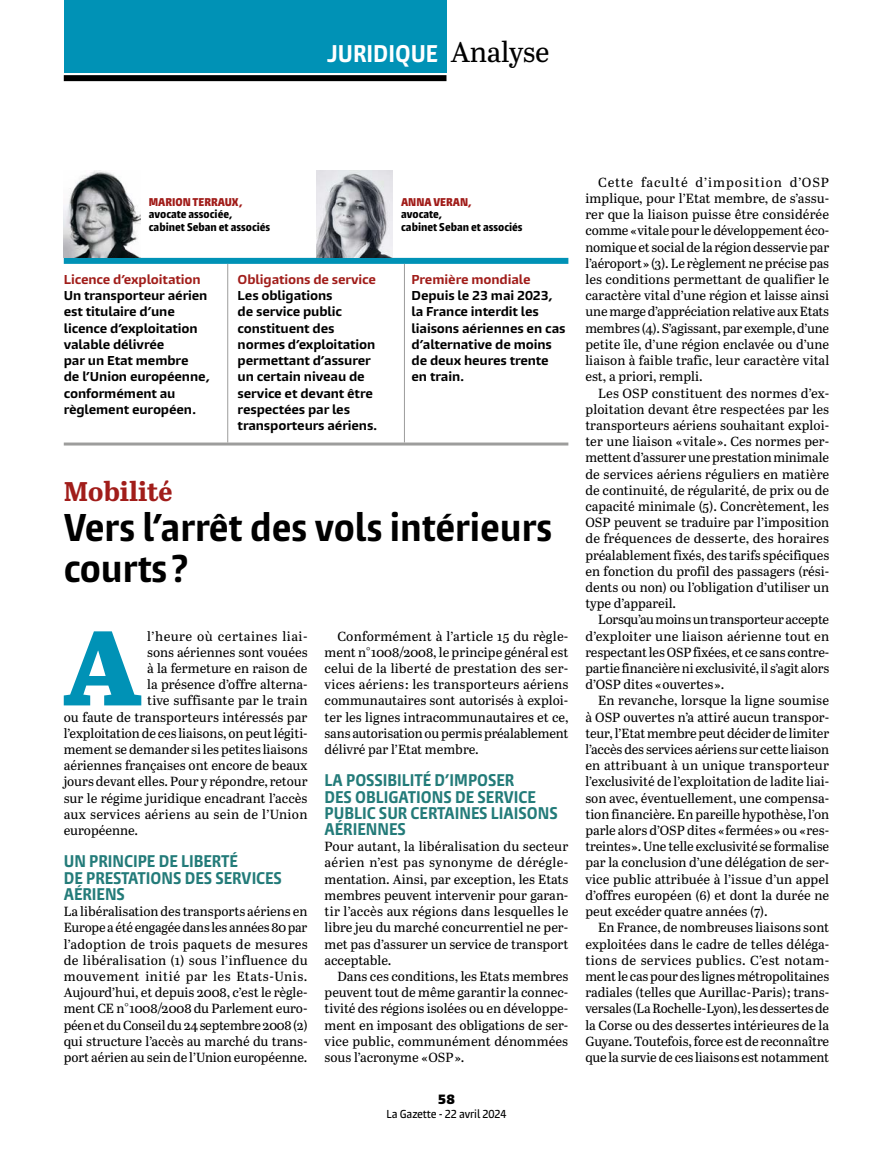
<style>
.page{position:relative;width:893px;height:1157px;background:#fff}
.page>*{position:absolute;margin:0;border:0;box-sizing:border-box;transform-origin:0 0}
.t1{font:800 105.75px "Abril Text";color:#0092b6}
.t2{font:700 condensed 36px/40.5px "Burlingame Pro";color:#000}
.t3{font:700 27px "Abril Text";color:#a11d1a}
.t4{font:700 condensed 22.5px "Burlingame Pro";color:#fff}
.t5{font:700 condensed 15.75px/16.2px "Burlingame Pro";color:#237b79}
.t6{font:13.2px/16.2px "Abril Text";color:#000;text-align:justify}
.t7{font:13.2px "Abril Text";letter-spacing:.02em;color:#000}
.t8{font:13.2px "Abril Text";letter-spacing:.035em;color:#000}
.t9{font:900 12.6px "Burlingame Pro";color:#000}
.t10{font:700 12px/16.2px "Burlingame Pro";letter-spacing:-.01em;color:#000}
.t11{font:700 12px "Burlingame Pro";letter-spacing:-.01em;color:#a11d1a}
.t12{font:500 condensed 10.8px "Burlingame Pro";letter-spacing:-.01em;color:#000}
.t13{font:800 condensed 10.5px/12.8px "Burlingame Pro";color:#000}
.t14{font:900 condensed 10.5px "Burlingame Pro";color:#a11d1a}
.s1{font-family:"Abril Text";font-weight:400;font-stretch:normal;font-size:28.5px;color:#000}
</style>
<div class="page">
<div style="left:64px;top:0;width:382px;height:72px;background:#0092b6"></div>
<div style="left:64px;top:75px;width:382px;height:6px;background:#000"></div>
<hr style="left:64px;top:442px;width:504px;height:3px;background:#9d9d9c">
<div style="left:64px;top:258px;width:504px;height:6px;background:#0092b6"></div>
<hr style="left:227px;top:264px;width:1px;height:178px;background:#9d9d9c">
<hr style="left:404px;top:264px;width:1px;height:178px;background:#9d9d9c">
<img style="left:64px;top:171px;width:76px;height:87px">
<img style="left:316px;top:171px;width:77px;height:87px">
<h3 class="t4" style="left:327px;top:39px;width:224px">JURIDIQUE <span class="s1">Analyse</span></h3>
<p class="t14" style="left:149px;top:195px;width:95px">MARION TERRAUX,</p>
<p class="t13" style="left:149px;top:208px;width:123px">avocate associée, cabinet Seban et associés</p>
<p class="t11" style="left:64px;top:272px;width:138px">Licence d’exploitation</p>
<p class="t10" style="left:64px;top:288px;width:148px">Un transporteur aérien est titulaire d’une licence d’exploitation valable délivrée<br>par un Etat membre<br>de l’Union européenne, conformément au règlement européen.</p>
<p class="t11" style="left:238px;top:272px;width:140px">Obligations de service</p>
<p class="t10" style="left:238px;top:288px;width:141px">Les obligations<br>de service public constituent des normes d’exploitation permettant d’assurer un certain niveau de service et devant être respectées par les transporteurs aériens.</p>
<p class="t14" style="left:401px;top:195px;width:72px">ANNA VERAN,</p>
<p class="t13" style="left:401px;top:208px;width:123px">avocate,<br>cabinet Seban et associés</p>
<p class="t11" style="left:411px;top:272px;width:121px">Première mondiale</p>
<p class="t10" style="left:411px;top:288px;width:155px">Depuis le 23 mai 2023, la France interdit les liaisons aériennes en cas d’alternative de moins de deux heures trente en train.</p>
<h3 class="t3" style="left:64px;top:471px;width:110px">Mobilité</h3>
<h2 class="t2" style="left:64px;top:508px;width:490px">Vers l’arrêt des vols intérieurs courts ?</h2>
<h1 class="t1" style="left:63px;top:590px;width:80px">A</h1>
<p class="t8" style="left:147px;top:626px;width:162px">l’heure où certaines liai-</p>
<p class="t6" style="left:147px;top:643px;width:162px">sons aériennes sont vouées</p>
<p class="t6" style="left:147px;top:659px;width:162px">à la fermeture en raison de</p>
<p class="t6" style="left:147px;top:676px;width:162px">la présence d’offre alterna-</p>
<p class="t6" style="left:147px;top:692px;width:162px">tive suffisante par le train</p>
<p class="t6" style="left:64px;top:708px;width:245px">ou faute de transporteurs intéressés par</p>
<p class="t6" style="left:64px;top:724px;width:245px">l’exploitation de ces liaisons, on peut légiti-</p>
<p class="t6" style="left:64px;top:740px;width:245px">mement se demander si les petites liaisons</p>
<p class="t6" style="left:64px;top:757px;width:245px">aériennes françaises ont encore de beaux</p>
<p class="t6" style="left:64px;top:773px;width:245px">jours devant elles. Pour y répondre, retour</p>
<p class="t6" style="left:64px;top:789px;width:245px">sur le régime juridique encadrant l’accès</p>
<p class="t7" style="left:64px;top:804px;width:245px">aux services aériens au sein de l’Union</p>
<p class="t6" style="left:64px;top:821px;width:76px">européenne.</p>
<p class="t5" style="left:64px;top:853px;width:220px">UN PRINCIPE DE LIBERTÉ<br>DE PRESTATIONS DES SERVICES<br>AÉRIENS</p>
<p class="t6" style="left:64px;top:902px;width:245px">La libéralisation des transports aériens en Europe a été engagée dans les années 80 par l’adoption de trois paquets de mesures de libéralisation (1) sous l’influence du mouvement initié par les Etats-Unis.<br>Aujourd’hui, et depuis 2008, c’est le règle&shy;ment CE n° 1008/2008 du Parlement euro&shy;péen et du Conseil du 24 septembre 2008 (2) qui structure l’accès au marché du trans&shy;port aérien au sein de l’Union européenne.</p>
<p class="t6" style="left:325px;top:627px;width:245px;text-indent:13px">Conformément à l’article 15 du règle&shy;ment n° 1008/2008, le principe général est celui de la liberté de prestation des ser&shy;vices aériens : les transporteurs aériens communautaires sont autorisés à exploi&shy;ter les lignes intracommunautaires et ce, sans autorisation ou permis préalablement délivré par l’Etat membre.</p>
<p class="t5" style="left:325px;top:772px;width:235px">LA POSSIBILITÉ D’IMPOSER<br>DES OBLIGATIONS DE SERVICE<br>PUBLIC SUR CERTAINES LIAISONS<br>AÉRIENNES</p>
<p class="t6" style="left:325px;top:838px;width:245px">Pour autant, la libéralisation du secteur aérien n’est pas synonyme de dérégle&shy;mentation. Ainsi, par exception, les Etats membres peuvent intervenir pour garan&shy;tir l’accès aux régions dans lesquelles le libre jeu du marché concurrentiel ne per&shy;met pas d’assurer un service de transport acceptable.</p>
<p class="t6" style="left:325px;top:967px;width:245px;text-indent:13px">Dans ces conditions, les Etats membres peuvent tout de même garantir la connec&shy;tivité des régions isolées ou en développe&shy;ment en imposant des obligations de ser&shy;vice public, communément dénommées sous l’acronyme « OSP ».</p>
<p class="t9" style="left:438px;top:1091px;width:19px">58</p>
<p class="t12" style="left:386px;top:1107px;width:121px">La Gazette - 22 avril 2024</p>
<p class="t6" style="left:585px;top:173px;width:245px;text-indent:13px">Cette faculté d’imposition d’OSP implique, pour l’Etat membre, de s’assu&shy;rer que la liaison puisse être considérée comme « vitale pour le développement éco&shy;nomique et social de la région desservie par l’aéroport » (3). Le règlement ne précise pas les conditions permettant de qualifier le caractère vital d’une région et laisse ainsi une marge d’appréciation relative aux Etats membres (4). S’agissant, par exemple, d’une petite île, d’une région enclavée ou d’une liaison à faible trafic, leur caractère vital est, a priori, rempli.</p>
<p class="t6" style="left:585px;top:384px;width:245px;text-indent:13px">Les OSP constituent des normes d’ex&shy;ploitation devant être respectées par les transporteurs aériens souhaitant exploi&shy;ter une liaison « vitale ». Ces normes per&shy;mettent d’assurer une prestation minimale de services aériens réguliers en matière de continuité, de régularité, de prix ou de capacité minimale (5). Concrètement, les OSP peuvent se traduire par l’imposition de fréquences de desserte, des horaires préalablement fixés, des tarifs spécifiques en fonction du profil des passagers (rési&shy;dents ou non) ou l’obligation d’utiliser un type d’appareil.</p>
<p class="t6" style="left:585px;top:611px;width:245px;text-indent:13px">Lorsqu’au moins un transporteur accepte d’exploiter une liaison aérienne tout en respectant les OSP fixées, et ce sans contre&shy;partie financière ni exclusivité, il s’agit alors d’OSP dites « ouvertes ».</p>
<p class="t6" style="left:585px;top:692px;width:245px;text-indent:13px">En revanche, lorsque la ligne soumise à OSP ouvertes n’a attiré aucun transpor&shy;teur, l’Etat membre peut décider de limiter l’accès des services aériens sur cette liaison en attribuant à un unique transporteur l’exclusivité de l’exploitation de ladite liai&shy;son avec, éventuellement, une compensa&shy;tion financière. En pareille hypothèse, l’on parle alors d’OSP dites « fermées » ou « res&shy;treintes ». Une telle exclusivité se formalise par la conclusion d’une délégation de ser&shy;vice public attribuée à l’issue d’un appel d’offres européen (6) et dont la durée ne peut excéder quatre années (7).</p>
<p class="t6" style="left:585px;top:919px;width:245px;text-indent:13px">En France, de nombreuses liaisons sont exploitées dans le cadre de telles déléga&shy;tions de services publics. C’est notam&shy;ment le cas pour des lignes métropolitaines radiales (telles que Aurillac - Paris) ; trans&shy;versales (La Rochelle - Lyon), les dessertes de la Corse ou des dessertes intérieures de la Guyane. Toutefois, force est de reconnaître que la survie de ces liaisons est notamment</p>
</div>
